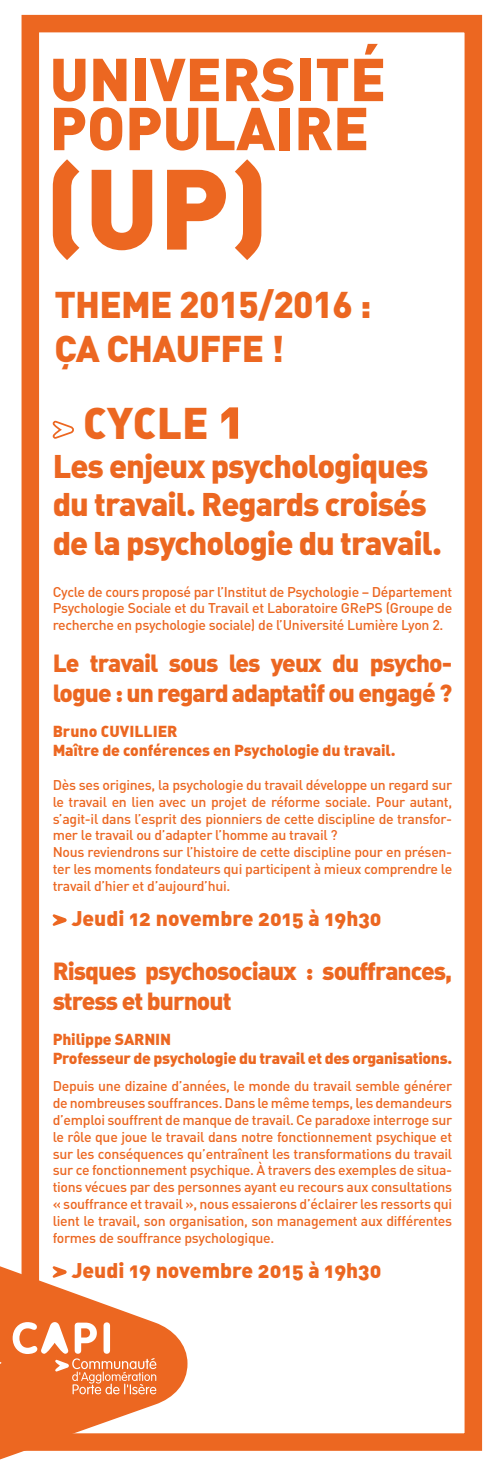
<style>
.page{position:relative;width:497px;height:1474px;background:#fff}
.page>*{position:absolute;margin:0;border:0;box-sizing:border-box;transform-origin:0 0}
.t1{font:112px "DIN Black Alternate";color:#ec6721}
.t2{font:59.5px/49px "DIN Black Alternate";color:#ec6721;text-align:right}
.t3{font:43.75px "DIN Black Alternate";letter-spacing:-.005em;color:#ec6721}
.t4{font:900 36.75px/44.1px "DIN";letter-spacing:-.02em;color:#ec6721}
.t5{font:32.38px/38.9px "DIN Black Alternate";letter-spacing:-.03em;color:#ec6721}
.t6{font:24.5px/29.8px "DIN Black Alternate";letter-spacing:-.04em;color:#ec6721}
.t7{font:21px "DIN Black Alternate";color:#ec6721}
.t8{font:15.75px/19.2px "DIN Black Alternate";letter-spacing:-.02em;color:#ec6721}
.t9{font:500 14px/16.8px "DIN";letter-spacing:-.02em;color:#ec6721;text-align:justify}
.s1{font-size:52.5px}
</style>
<div class="page">
<div style="left:21px;top:15px;width:460px;height:1435px;border:18px solid #ec6721"></div>
<svg style="left:52px;top:420px;width:22px;height:19px"></svg>
<svg style="left:53px;top:914px;width:13px;height:11px"></svg>
<svg style="left:0;top:1242px;width:187px;height:218px;fill:#ec6721"></svg>
<svg style="left:13px;top:1321px;width:143px;height:73px;background:#f08851"></svg>
<h2 class="t2" style="left:50px;top:52px;width:337px">ERSITÉ<br>POPULAI RE</h2>
<h1 class="t1" style="left:45px;top:134px;width:226px">(UP)</h1>
<h3 class="t4" style="left:54px;top:280px;width:318px">THEME 2015/2016 :<br>ÇA CHAUFFE !</h3>
<h2 class="t2" style="left:50px;top:52px;width:35px">UNIV</h2>
<h3 class="t3" style="left:83px;top:393px;width:161px">CYCLE <span class="s1">1</span></h3>
<h3 class="t5" style="left:53px;top:445px;width:390px">Les enjeux psychologiques du travail. Regards croisés de la psychologie du travail.</h3>
<p class="t9" style="left:53px;top:582px;width:400px">Cycle de cours proposé par l’Institut de Psychologie – Département Psychologie Sociale et du Travail et Laboratoire GRePS (Groupe de recherche en psychologie sociale) de l’Université Lumière Lyon 2.</p>
<h3 class="t6" style="left:53px;top:647px;width:400px">Le travail sous les yeux du psycho&shy;logue : un regard adaptatif ou engagé ?</h3>
<p class="t8" style="left:53px;top:721px;width:344px">Bruno Cuvillier<br>Maître de conférences en Psychologie du travail.</p>
<p class="t9" style="left:53px;top:776px;width:400px;text-align:left">Dès ses origines, la psychologie du travail développe un regard sur le travail en lien avec un projet de réforme sociale. Pour autant, s’agit-il dans l’esprit des pionniers de cette discipline de transfor&shy;mer le travail ou d’adapter l’homme au travail ?<br>Nous reviendrons sur l’histoire de cette discipline pour en présen&shy;ter les moments fondateurs qui participent à mieux comprendre le travail d’hier et d’aujourd’hui.</p>
<h3 class="t7" style="left:72px;top:904px;width:311px">Jeudi 12 novembre 2015 à 19h30</h3>
<h3 class="t6" style="left:53px;top:955px;width:400px">Risques psychosociaux : souffrances, stress et burnout</h3>
<p class="t8" style="left:53px;top:1028px;width:400px">Philippe Sarnin<br>Professeur de psychologie du travail et des organisations.</p>
<p class="t9" style="left:53px;top:1077px;width:400px">Depuis une dizaine d’années, le monde du travail semble générer de nombreuses souffrances. Dans le même temps, les demandeurs d’emploi souffrent de manque de travail. Ce paradoxe interroge sur le rôle que joue le travail dans notre fonctionnement psychique et sur les conséquences qu’entraînent les transformations du travail sur ce fonctionnement psychique. À travers des exemples de situa&shy;tions vécues par des personnes ayant eu recours aux consultations « souffrance et travail », nous essaierons d’éclairer les ressorts qui lient le travail, son organisation, son management aux différentes formes de souffrance psychologique.</p>
<h3 class="t7" style="left:72px;top:1255px;width:311px">Jeudi 19 novembre 2015 à 19h30</h3>
</div>
